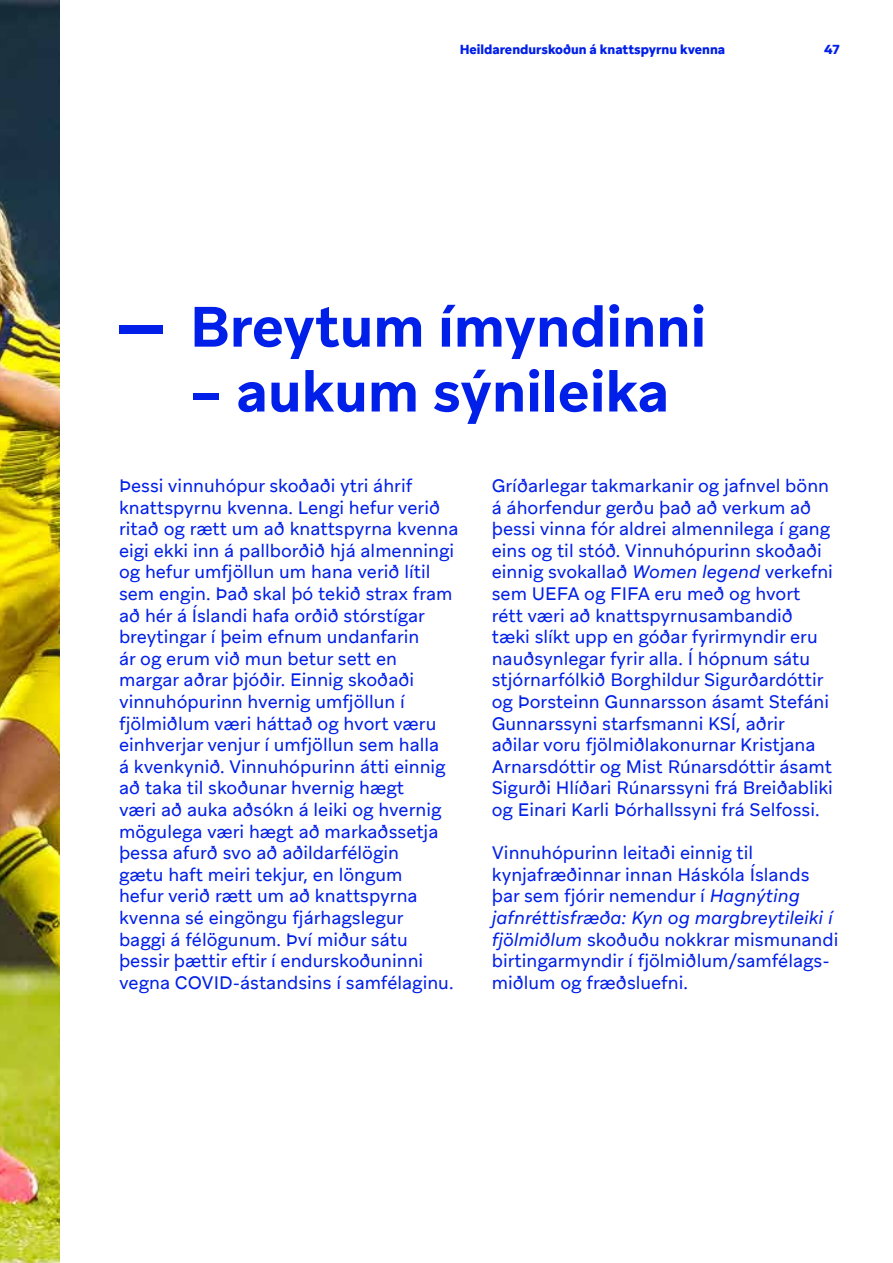
<style>
.page{position:relative;width:893px;height:1263px;background:#fff}
.page>*{position:absolute;margin:0;border:0;box-sizing:border-box;transform-origin:0 0}
.t1{font:700 56.85px "Aribau Grotesk";color:#001fe8}
.t2{font:18px/21.6px "Aribau Grotesk";color:#001fe8}
.t3{font:900 13.05px "Aribau Grotesk";color:#001fe8}
.s1{font-style:italic}
</style>
<div class="page">
<div style="left:119px;top:325px;width:43px;height:9px;background:#001fe8"></div>
<img style="left:0;top:0;width:60px;height:1263px">
<p class="t3" style="left:460px;top:41px;width:267px">Heildarendurskoðun á knattspyrnu kvenna</p>
<p class="t3" style="left:824px;top:41px;width:17px">47</p>
<h1 class="t1" style="left:190px;top:290px;width:518px">Breytum ímyndinni</h1>
<h1 class="t1" style="left:190px;top:355px;width:481px">– aukum sýnileika</h1>
<p class="t2" style="left:119px;top:474px;width:341px">Þessi vinnuhópur skoðaði ytri áhrif knattspyrnu kvenna. Lengi hefur verið ritað og rætt um að knattspyrna kvenna eigi ekki inn á pallborðið hjá almenningi og hefur umfjöllun um hana verið lítil sem engin. Það skal þó tekið strax fram að hér á Íslandi hafa orðið stórstígar breytingar í þeim efnum undanfarin<br>ár og erum við mun betur sett en margar aðrar þjóðir. Einnig skoðaði vinnuhópurinn hvernig umfjöllun í fjölmiðlum væri háttað og hvort væru einhverjar venjur í umfjöllun sem halla<br>á kvenkynið. Vinnuhópurinn átti einnig að taka til skoðunar hvernig hægt<br>væri að auka aðsókn á leiki og hvernig mögulega væri hægt að markaðssetja þessa afurð svo að aðildarfélögin<br>gætu haft meiri tekjur, en löngum<br>hefur verið rætt um að knattspyrna kvenna sé eingöngu fjárhagslegur<br>baggi á félögunum. Því miður sátu þessir þættir eftir í endurskoðuninni vegna COVID-ástandsins í samfélaginu.</p>
<p class="t2" style="left:492px;top:474px;width:343px">Gríðarlegar takmarkanir og jafnvel bönn á áhorfendur gerðu það að verkum að þessi vinna fór aldrei almennilega í gang eins og til stóð. Vinnuhópurinn skoðaði einnig svokallað <span class="s1">Women legend</span> verkefni sem UEFA og FIFA eru með og hvort rétt væri að knattspyrnusambandið tæki slíkt upp en góðar fyrirmyndir eru nauðsynlegar fyrir alla. Í hópnum sátu stjórnarfólkið Borghildur Sigurðardóttir og Þorsteinn Gunnarsson ásamt Stefáni Gunnarssyni starfsmanni KSÍ, aðrir aðilar voru fjölmiðlakonurnar Kristjana Arnarsdóttir og Mist Rúnarsdóttir ásamt Sigurði Hlíðari Rúnarssyni frá Breiðabliki og Einari Karli Þórhallssyni frá Selfossi.</p>
<p class="t2" style="left:492px;top:842px;width:348px">Vinnuhópurinn leitaði einnig til kynjafræðinnar innan Háskóla Íslands þar sem fjórir nemendur í <span class="s1">Hagnýting jafnréttisfræða: Kyn og margbreytileiki í fjölmiðlum</span> skoðuðu nokkrar mismunandi birtingarmyndir í fjölmiðlum/samfélags&shy;miðlum og fræðsluefni.</p>
</div>
